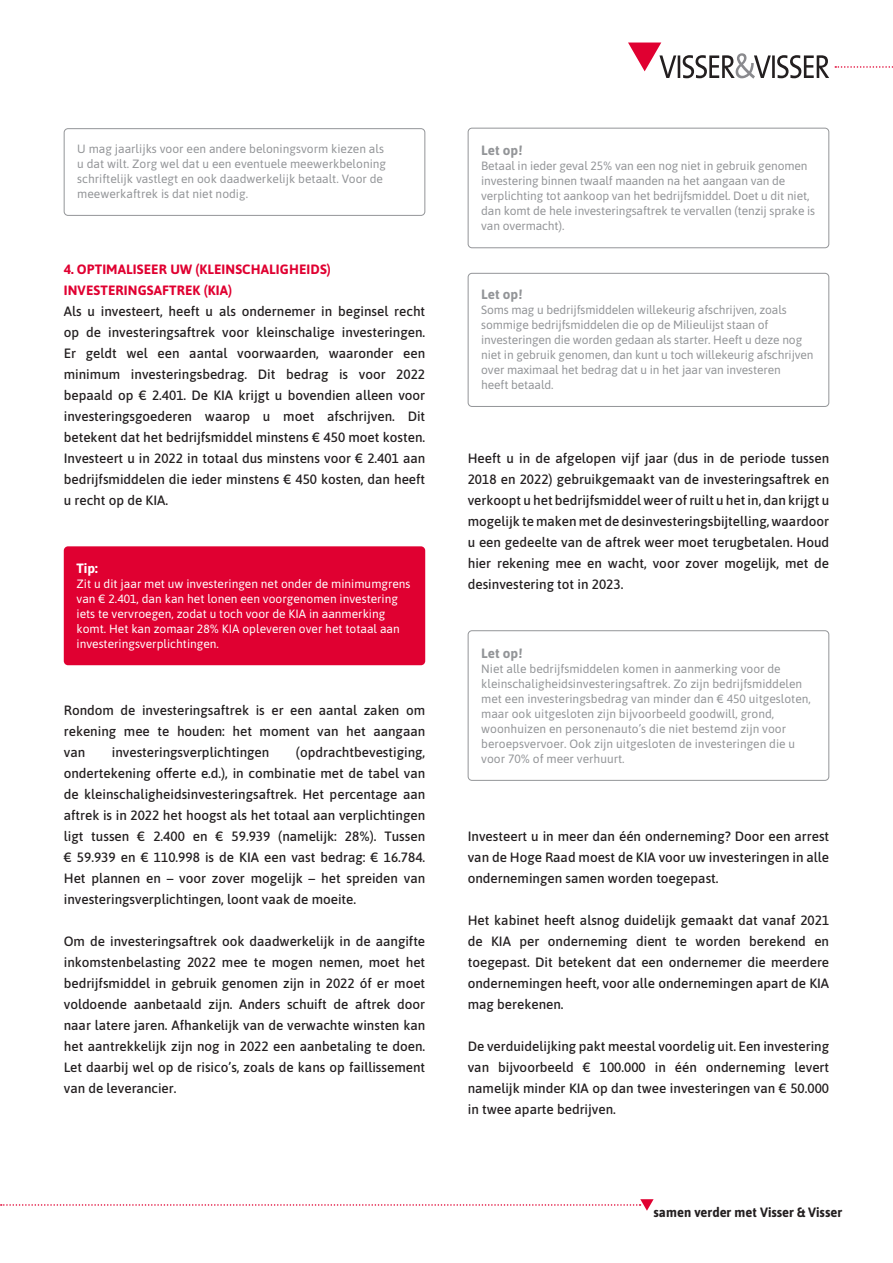
<style>
.page{position:relative;width:893px;height:1263px;background:#fff}
.page>*{position:absolute;margin:0;border:0;box-sizing:border-box;transform-origin:0 0}
.t1{font:500 13.5px/21px "Asap";color:#231f20;text-align:justify}
.t2{font:700 13.5px/21px "Asap";letter-spacing:.01em;color:#e00031}
.t3{font:700 13.5px "Asap";color:#231f20;scale:.96 1}
.t4{font:700 13.5px "Asap";color:#939598}
.t5{font:700 13.5px "Asap";color:#fff}
.t6{font:12px/15px "Asap";color:#939598}
.t7{font:12px/15px "Asap";color:#fff}
</style>
<div class="page">
<svg style="left:1px;top:1199px;width:653px;height:12px"></svg>
<div style="left:64px;top:128px;width:361px;height:88px;border:1px solid #939598;border-radius:4px"></div>
<div style="left:64px;top:546px;width:361px;height:119px;background:#e00031;border-radius:4px"></div>
<div style="left:468px;top:128px;width:361px;height:120px;border:1px solid #939598;border-radius:4px"></div>
<div style="left:468px;top:273px;width:361px;height:134px;border:1px solid #939598;border-radius:4px"></div>
<div style="left:468px;top:630px;width:361px;height:151px;border:1px solid #939598;border-radius:4px"></div>
<svg style="left:835px;top:66px;width:58px;height:2px"></svg>
<svg style="left:628px;top:43px;width:201px;height:36px"></svg>
<p class="t6" style="left:77px;top:141px;width:310px">U mag jaarlijks voor een andere beloningsvorm kiezen als u dat wilt. Zorg wel dat u een eventuele meewerkbeloning schriftelijk vastlegt en ook daadwerkelijk betaalt. Voor de meewerkaftrek is dat niet nodig.</p>
<p class="t2" style="left:64px;top:258px;width:269px">4. OPTIMALISEER UW (KLEINSCHALIGHEIDS)<br>INVESTERINGSAFTREK (KIA)</p>
<p class="t1" style="left:64px;top:300px;width:363px">Als u investeert, heeft u als ondernemer in beginsel recht op de investeringsaftrek voor kleinschalige investeringen.<br>Er geldt wel een aantal voorwaarden, waaronder een minimum investeringsbedrag. Dit bedrag is voor 2022 bepaald op € 2.401. De KIA krijgt u bovendien alleen voor investeringsgoederen waarop u moet afschrijven. Dit betekent dat het bedrijfsmiddel minstens € 450 moet kosten.<br>Investeert u in 2022 in totaal dus minstens voor € 2.401 aan bedrijfsmiddelen die ieder minstens € 450 kosten, dan heeft u recht op de KIA.</p>
<p class="t5" style="left:77px;top:559px;width:23px">Tip:</p>
<p class="t7" style="left:77px;top:576px;width:336px">Zit u dit jaar met uw investeringen net onder de minimumgrens van € 2.401, dan kan het lonen een voorgenomen investering iets te vervroegen, zodat u toch voor de KIA in aanmerking komt. Het kan zomaar 28% KIA opleveren over het totaal aan investeringsverplichtingen.</p>
<p class="t1" style="left:64px;top:699px;width:363px">Rondom de investeringsaftrek is er een aantal zaken om rekening mee te houden: het moment van het aangaan van</p>
<p class="t1" style="left:64px;top:741px;width:363px;text-indent:232px">(opdrachtbevestiging, ondertekening offerte e.d.), in combinatie met de tabel van de kleinschaligheidsinvesteringsaftrek. Het percentage aan aftrek is in 2022 het hoogst als het totaal aan verplichtingen ligt tussen € 2.400 en € 59.939 (namelijk: 28%). Tussen € 59.939 en € 110.998 is de KIA een vast bedrag: € 16.784.<br>Het plannen en – voor zover mogelijk – het spreiden van investeringsverplichtingen, loont vaak de moeite.</p>
<p class="t1" style="left:64px;top:930px;width:363px">Om de investeringsaftrek ook daadwerkelijk in de aangifte inkomstenbelasting 2022 mee te mogen nemen, moet het bedrijfsmiddel in gebruik genomen zijn in 2022 óf er moet voldoende aanbetaald zijn. Anders schuift de aftrek door naar latere jaren. Afhankelijk van de verwachte winsten kan het aantrekkelijk zijn nog in 2022 een aanbetaling te doen.<br>Let daarbij wel op de risico’s, zoals de kans op faillissement van de leverancier.</p>
<p class="t1" style="left:112px;top:741px;width:159px">investeringsverplichtingen</p>
<p class="t4" style="left:481px;top:141px;width:43px">Let op!</p>
<p class="t6" style="left:481px;top:158px;width:335px">Betaal in ieder geval 25% van een nog niet in gebruik genomen investering binnen twaalf maanden na het aangaan van de verplichting tot aankoop van het bedrijfsmiddel. Doet u dit niet, dan komt de hele investeringsaftrek te vervallen (tenzij sprake is van overmacht).</p>
<p class="t4" style="left:481px;top:285px;width:43px">Let op!</p>
<p class="t6" style="left:481px;top:302px;width:334px">Soms mag u bedrijfsmiddelen willekeurig afschrijven, zoals sommige bedrijfsmiddelen die op de Milieulijst staan of investeringen die worden gedaan als starter. Heeft u deze nog niet in gebruik genomen, dan kunt u toch willekeurig afschrijven over maximaal het bedrag dat u in het jaar van investeren<br>heeft betaald.</p>
<p class="t1" style="left:468px;top:447px;width:363px">Heeft u in de afgelopen vijf jaar (dus in de periode tussen 2018 en 2022) gebruikgemaakt van de investeringsaftrek en verkoopt u het bedrijfsmiddel weer of ruilt u het in, dan krijgt u mogelijk te maken met de desinvesteringsbijtelling, waardoor u een gedeelte van de aftrek weer moet terugbetalen. Houd hier rekening mee en wacht, voor zover mogelijk, met de desinvestering tot in 2023.</p>
<p class="t4" style="left:481px;top:644px;width:43px">Let op!</p>
<p class="t6" style="left:481px;top:661px;width:331px">Niet alle bedrijfsmiddelen komen in aanmerking voor de kleinschaligheidsinvesteringsaftrek. Zo zijn bedrijfsmiddelen met een investeringsbedrag van minder dan € 450 uitgesloten, maar ook uitgesloten zijn bijvoorbeeld goodwill, grond, woonhuizen en personenauto’s die niet bestemd zijn voor beroepsvervoer. Ook zijn uitgesloten de investeringen die u voor 70% of meer verhuurt.</p>
<p class="t1" style="left:468px;top:825px;width:363px">Investeert u in meer dan één onderneming? Door een arrest van de Hoge Raad moest de KIA voor uw investeringen in alle ondernemingen samen worden toegepast.</p>
<p class="t1" style="left:468px;top:909px;width:363px">Het kabinet heeft alsnog duidelijk gemaakt dat vanaf 2021 de KIA per onderneming dient te worden berekend en toegepast. Dit betekent dat een ondernemer die meerdere ondernemingen heeft, voor alle ondernemingen apart de KIA mag berekenen.</p>
<p class="t1" style="left:468px;top:1035px;width:363px">De verduidelijking pakt meestal voordelig uit. Een investering van bijvoorbeeld € 100.000 in één onderneming levert namelijk minder KIA op dan twee investeringen van € 50.000 in twee aparte bedrijven.</p>
<p class="t3" style="left:654px;top:1202px;width:198px">samen verder met Visser &amp; Visser</p>
</div>
